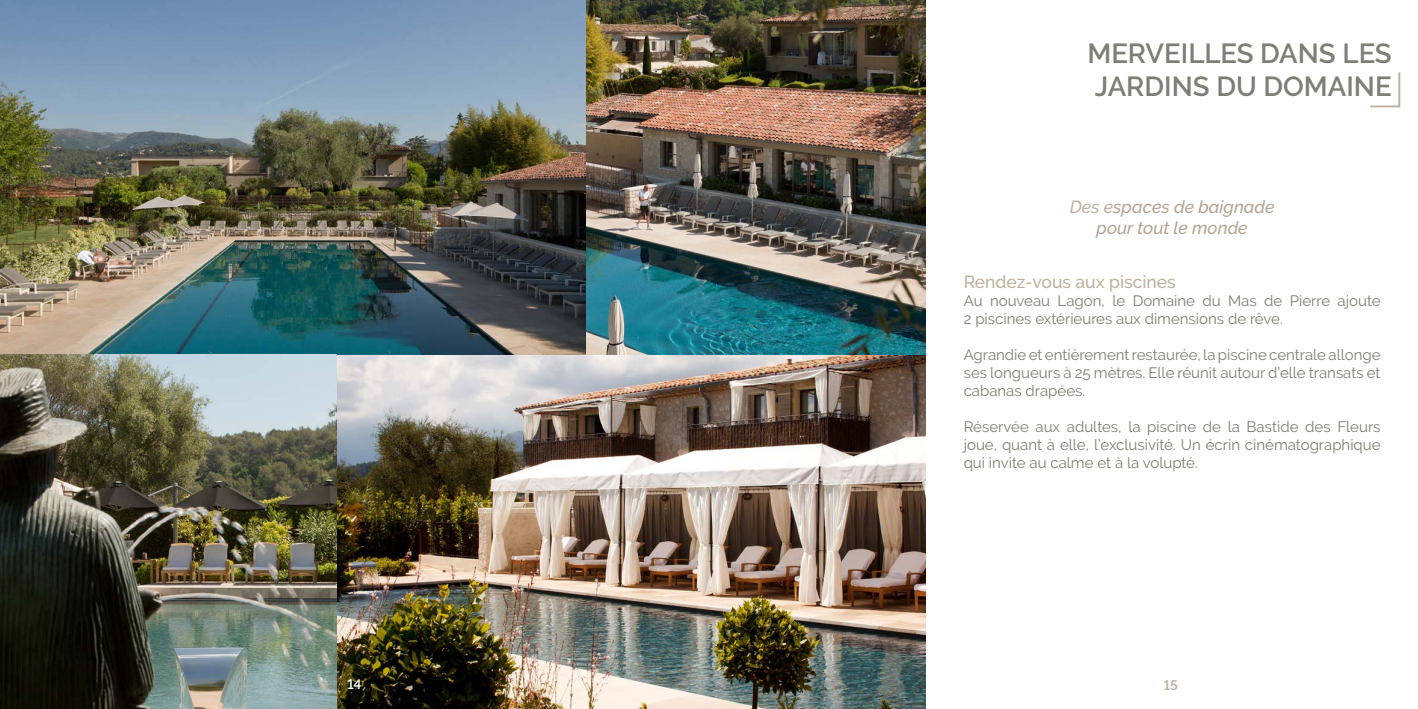
<style>
.page{position:relative;width:1418px;height:709px;background:#fff}
.page>*{position:absolute;margin:0;border:0;box-sizing:border-box;transform-origin:0 0}
.t1{font:600 27.5px "Raleway";color:#7b7f75}
.t2{font:italic 500 17.5px "Raleway";color:#b0a392}
.t3{font:500 17.5px "Raleway";color:#bcaf9d}
.t4{font:15px/18px "Raleway";color:#7b7f75;text-align:justify}
.t5{font:600 13.75px "Raleway";color:#fff}
.t6{font:600 13.75px "Raleway";color:#bcaf9d}
.s1{color:#bcaf9d}
</style>
<div class="page">
<svg style="left:1370px;top:72px;width:31px;height:36px"></svg>
<img style="left:0;top:0;width:925px;height:709px">
<p class="t1" style="left:1087px;top:38px;width:306px">MERVEILLES DANS LES</p>
<p class="t1" style="left:1094px;top:71px;width:298px">JARDINS DU DOMAINE</p>
<p class="t2" style="left:1069px;top:196px;width:206px"><span class="s1">Des e</span>spaces de baignade</p>
<p class="t2" style="left:1096px;top:217px;width:153px">pour tout le monde</p>
<p class="t3" style="left:963px;top:272px;width:214px">Rendez-vous aux piscines</p>
<p class="t4" style="left:963px;top:292px;width:418px">Au nouveau Lagon, le Domaine du Mas de Pierre ajoute<br>2 piscines extérieures aux dimensions de rêve.</p>
<p class="t4" style="left:963px;top:346px;width:418px">Agrandie et entièrement restaurée, la piscine centrale allonge ses longueurs à 25 mètres. Elle réunit autour d’elle transats et cabanas drapées.</p>
<p class="t4" style="left:963px;top:418px;width:418px">Réservée aux adultes, la piscine de la Bastide des Fleurs joue, quant à elle, l’exclusivité. Un écrin cinématographique qui invite au calme et à la volupté.</p>
<p class="t5" style="left:347px;top:676px;width:16px">14</p>
<p class="t6" style="left:1163px;top:677px;width:16px">15</p>
</div>
